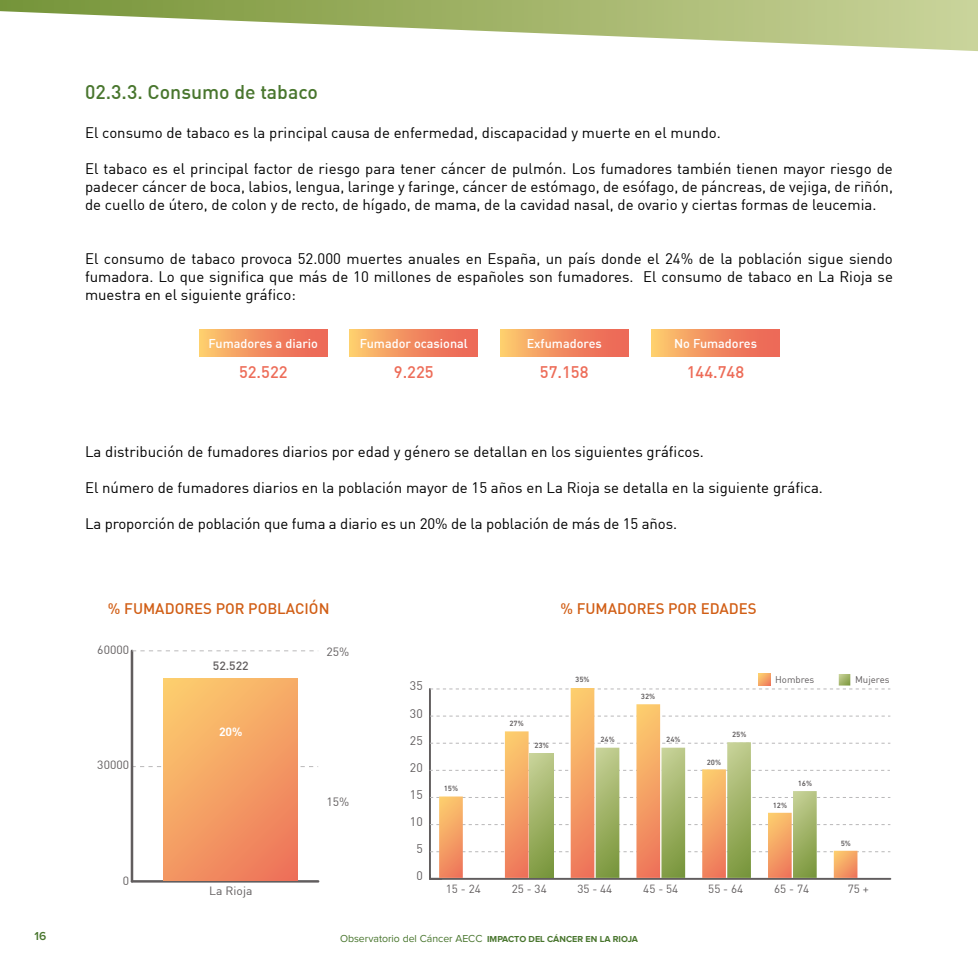
<style>
.page{position:relative;width:978px;height:978px;background:#fff}
.page>*{position:absolute;margin:0;border:0;box-sizing:border-box;transform-origin:0 0}
.t1{font:500 19.5px "DIN";color:#49762e}
.t2{font:500 16.5px "DIN";color:#ed6c58}
.t3{font:15px/18px "DIN";color:#000;text-align:justify}
.t4{font:500 15px "DIN";color:#d15e15}
.t5{font:500 12.6px "DIN";color:#fff}
.t6{font:12.3px "DIN";color:#615d5e}
.t7{font:600 12px "Proxima Nova";color:#49762e}
.t8{font:11.85px "DIN";color:#615d5e}
.t9{font:500 11.85px "DIN";color:#615d5e}
.t10{font:700 11.85px "DIN";color:#fff}
.t11{font:11.55px "DIN";color:#615d5e}
.t12{font:10.5px "Proxima Nova";color:#49762e}
.t13{font:9.6px "DIN";color:#615d5e}
.t14{font:500 7.8px "DIN Next LT Pro";letter-spacing:-.01em;color:#615d5e}
.s1{font-weight:700;font-size:9px}
</style>
<div class="page">
<svg style="left:0;top:0;width:978px;height:51px"></svg>
<div style="left:199px;top:330px;width:128px;height:27px;background:linear-gradient(to right,#fbc56c,#ea5c55)"></div>
<div style="left:350px;top:330px;width:128px;height:27px;background:linear-gradient(to right,#fbc46c,#ea5c55)"></div>
<div style="left:500px;top:330px;width:128px;height:27px;background:linear-gradient(to right,#fbc56c,#ea5b55)"></div>
<hr style="left:429px;top:689px;width:2px;height:190px;background:#615d5e">
<svg style="left:430px;top:674px;width:460px;height:206px"></svg>
<svg style="left:133px;top:766px;width:185px;height:1px"></svg>
<hr style="left:132px;top:880px;width:186px;height:3px;background:#615d5e">
<hr style="left:131px;top:651px;width:2px;height:230px;background:#615d5e">
<svg style="left:132px;top:651px;width:182px;height:1px"></svg>
<svg style="left:163px;top:678px;width:134px;height:202px;background:#f4a164"></svg>
<div style="left:652px;top:330px;width:127px;height:27px;background:linear-gradient(to right,#fbc56c,#ea5b55)"></div>
<h1 class="t1" style="left:85px;top:79px;width:234px">02.3.3. Consumo de tabaco</h1>
<p class="t3" style="left:85px;top:123px;width:637px">El consumo de tabaco es la principal causa de enfermedad, discapacidad y muerte en el mundo.</p>
<p class="t3" style="left:85px;top:159px;width:809px">El tabaco es el principal factor de riesgo para tener cáncer de pulmón. Los fumadores también tienen mayor riesgo de padecer cáncer de boca, labios, lengua, laringe y faringe, cáncer de estómago, de esófago, de páncreas, de vejiga, de riñón, de cuello de útero, de colon y de recto, de hígado, de mama, de la cavidad nasal, de ovario y ciertas formas de leucemia.</p>
<p class="t3" style="left:85px;top:249px;width:809px">El consumo de tabaco provoca 52.000 muertes anuales en España, un país donde el 24% de la población sigue siendo fumadora. Lo que significa que más de 10 millones de españoles son fumadores. El consumo de tabaco en La Rioja se muestra en el siguiente gráfico:</p>
<p class="t5" style="left:209px;top:335px;width:111px">Fumadores a diario</p>
<p class="t2" style="left:239px;top:362px;width:50px">52.522</p>
<p class="t5" style="left:360px;top:335px;width:110px">Fumador ocasional</p>
<p class="t2" style="left:394px;top:362px;width:41px">9.225</p>
<p class="t5" style="left:527px;top:335px;width:77px">Exfumadores</p>
<p class="t2" style="left:540px;top:362px;width:50px">57.158</p>
<p class="t5" style="left:674px;top:335px;width:84px">No Fumadores</p>
<p class="t2" style="left:687px;top:362px;width:59px">144.748</p>
<p class="t3" style="left:85px;top:442px;width:620px">La distribución de fumadores diarios por edad y género se detallan en los siguientes gráficos.</p>
<p class="t3" style="left:85px;top:478px;width:739px">El número de fumadores diarios en la población mayor de 15 años en La Rioja se detalla en la siguiente gráfica.</p>
<p class="t3" style="left:85px;top:514px;width:594px">La proporción de población que fuma a diario es un 20% de la población de más de 15 años.</p>
<p class="t4" style="left:108px;top:599px;width:223px">% FUMADORES POR POBLACIÓN</p>
<p class="t4" style="left:560px;top:599px;width:198px">% FUMADORES POR EDADES</p>
<p class="t8" style="left:97px;top:642px;width:33px">60000</p>
<p class="t8" style="left:326px;top:644px;width:24px">25%</p>
<p class="t9" style="left:213px;top:659px;width:37px">52.522</p>
<p class="t6" style="left:410px;top:678px;width:14px">35</p>
<p class="t14" style="left:575px;top:675px;width:16px">35%</p>
<p class="t13" style="left:775px;top:674px;width:41px">Hombres</p>
<p class="t13" style="left:855px;top:673px;width:36px">Mujeres</p>
<p class="t14" style="left:641px;top:692px;width:16px">32%</p>
<p class="t6" style="left:410px;top:705px;width:14px">30</p>
<p class="t10" style="left:219px;top:724px;width:25px">20%</p>
<p class="t6" style="left:410px;top:733px;width:14px">25</p>
<p class="t14" style="left:509px;top:719px;width:16px">27%</p>
<p class="t14" style="left:534px;top:740px;width:16px">23%</p>
<p class="t14" style="left:600px;top:735px;width:16px">24%</p>
<p class="t14" style="left:666px;top:735px;width:16px">24%</p>
<p class="t14" style="left:732px;top:730px;width:16px">25%</p>
<p class="t8" style="left:97px;top:758px;width:33px">30000</p>
<p class="t6" style="left:410px;top:760px;width:14px">20</p>
<p class="t14" style="left:707px;top:757px;width:16px">20%</p>
<p class="t8" style="left:326px;top:794px;width:24px">15%</p>
<p class="t6" style="left:410px;top:787px;width:14px">15</p>
<p class="t14" style="left:444px;top:784px;width:16px">15%</p>
<p class="t14" style="left:773px;top:800px;width:16px">12%</p>
<p class="t14" style="left:798px;top:779px;width:16px">16%</p>
<p class="t6" style="left:410px;top:814px;width:14px">10</p>
<p class="t6" style="left:416px;top:841px;width:8px">5</p>
<p class="t14" style="left:841px;top:839px;width:12px">5%</p>
<p class="t8" style="left:123px;top:873px;width:8px">0</p>
<p class="t8" style="left:209px;top:884px;width:45px">La Rioja</p>
<p class="t6" style="left:416px;top:868px;width:8px">0</p>
<p class="t11" style="left:446px;top:882px;width:36px">15 - 24</p>
<p class="t11" style="left:512px;top:882px;width:36px">25 - 34</p>
<p class="t11" style="left:577px;top:882px;width:36px">35 - 44</p>
<p class="t11" style="left:643px;top:882px;width:36px">45 - 54</p>
<p class="t11" style="left:708px;top:882px;width:36px">55 - 64</p>
<p class="t11" style="left:774px;top:882px;width:36px">65 - 74</p>
<p class="t11" style="left:848px;top:882px;width:23px">75 +</p>
<p class="t7" style="left:35px;top:929px;width:13px">16</p>
<p class="t12" style="left:340px;top:932px;width:299px">Observatorio del Cáncer AECC <span class="s1">IMPACTO DEL CÁNCER EN LA RIOJA</span></p>
</div>
